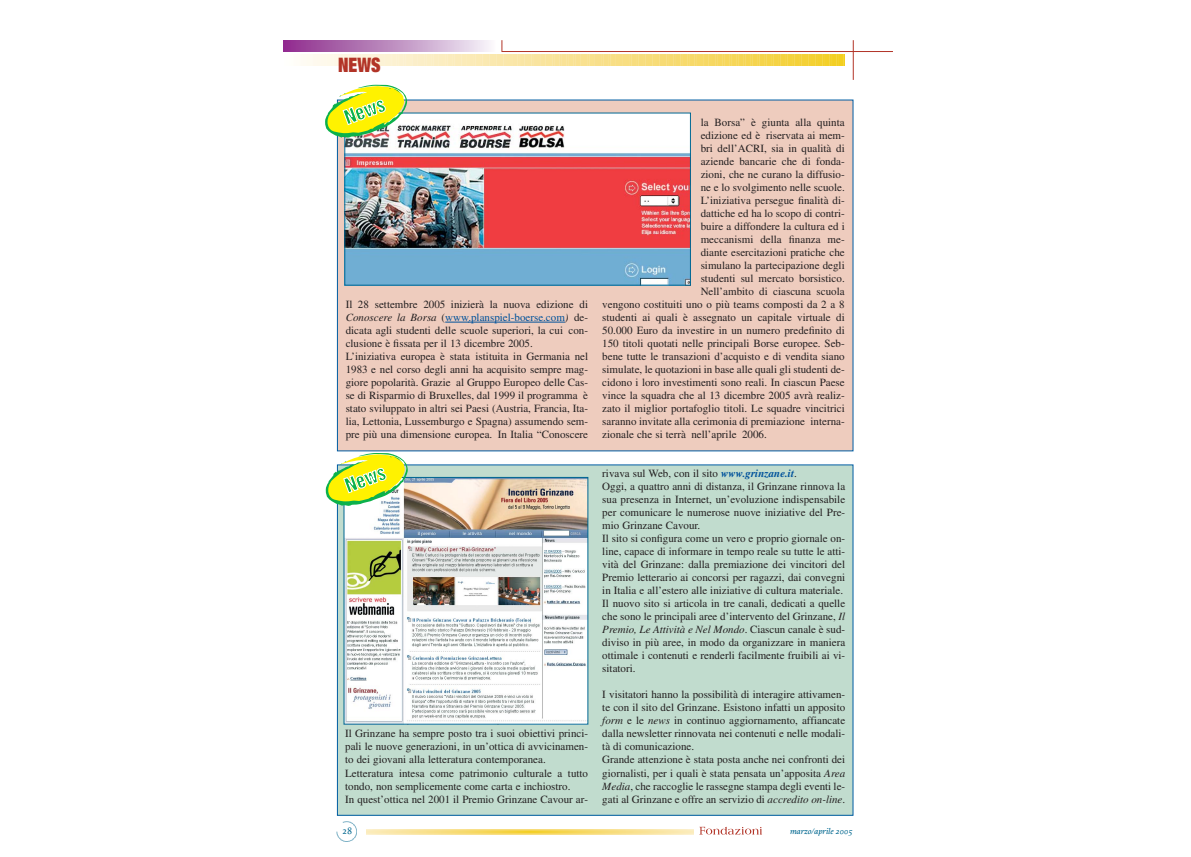
<style>
.page{position:relative;width:1191px;height:857px;background:#fff}
.page>*{position:absolute;margin:0;border:0;box-sizing:border-box;transform-origin:0 0}
.t1{font:900 expanded 20px "Helvetica Neue";color:#b23427;scale:.88 1}
.t2{font:11px/13px "Times";color:#231f20}
.t3{font:500 10px "Proforma";color:#00678f}
.t4{font:italic 500 8.5px "Proforma";color:#00678f}
.s1{font-style:italic}
.s2{color:#00529b}
.s3{font-weight:700;font-style:italic;color:#00529b}
</style>
<div class="page">
<div style="left:337px;top:464px;width:516px;height:350px;background:#c1dcce"></div>
<img style="left:346px;top:479px;width:240px;height:243px">
<svg style="left:367px;top:829px;width:326px;height:5px;background:#f7de83"></svg>
<svg style="left:336px;top:821px;width:21px;height:20px"></svg>
<svg style="left:699px;top:826px;width:63px;height:8px"></svg>
<hr style="left:501px;top:51px;width:392px;height:1px;background:#b23427">
<hr style="left:853px;top:40px;width:1px;height:40px;background:#b23427">
<svg style="left:283px;top:40px;width:562px;height:26px"></svg>
<div style="left:337px;top:100px;width:516px;height:350px;background:#eeccbe"></div>
<svg style="left:445px;top:321px;width:23px;height:1px"></svg>
<hr style="left:468px;top:321px;width:97px;height:1px;background:#00529b">
<svg style="left:326px;top:453px;width:82px;height:52px"></svg>
<img style="left:346px;top:115px;width:342px;height:168px">
<svg style="left:325px;top:85px;width:82px;height:52px"></svg>
<h1 class="t1" style="left:338px;top:58px;width:50px">NEWS</h1>
<p class="t2" style="left:346px;top:299px;width:244px">Il 28 settembre 2005 inizierà la nuova edizione di <span class="s1">Conoscere la Borsa</span> (<span class="s2">www.planspiel-boerse.com</span><span class="s1">)</span> de&shy;dicata agli studenti delle scuole superiori, la cui con&shy;clusione è fissata per il 13 dicembre 2005.<br>L’iniziativa europea è stata istituita in Germania nel 1983 e nel corso degli anni ha acquisito sempre mag&shy;giore popolarità. Grazie al Gruppo Europeo delle Cas&shy;se di Risparmio di Bruxelles, dal 1999 il programma è stato sviluppato in altri sei Paesi (Austria, Francia, Ita&shy;lia, Lettonia, Lussemburgo e Spagna) assumendo sem&shy;pre più una dimensione europea. In Italia “Conoscere</p>
<p class="t2" style="left:345px;top:728px;width:244px">Il Grinzane ha sempre posto tra i suoi obiettivi princi&shy;pali le nuove generazioni, in un’ottica di avvicinamen&shy;to dei giovani alla letteratura contemporanea.<br>Letteratura intesa come patrimonio culturale a tutto tondo, non semplicemente come carta e inchiostro.<br>In quest’ottica nel 2001 il Premio Grinzane Cavour ar-</p>
<p class="t2" style="left:700px;top:117px;width:146px">la Borsa” è giunta alla quinta</p>
<p class="t2" style="left:700px;top:130px;width:146px">edizione ed è riservata ai mem-</p>
<p class="t2" style="left:700px;top:143px;width:146px">bri dell’ACRI, sia in qualità di</p>
<p class="t2" style="left:700px;top:156px;width:146px">aziende bancarie che di fonda-</p>
<p class="t2" style="left:700px;top:169px;width:146px">zioni, che ne curano la diffusio-</p>
<p class="t2" style="left:700px;top:182px;width:146px">ne e lo svolgimento nelle scuole.</p>
<p class="t2" style="left:700px;top:195px;width:146px">L’iniziativa persegue finalità di-</p>
<p class="t2" style="left:700px;top:208px;width:146px">dattiche ed ha lo scopo di contri-</p>
<p class="t2" style="left:700px;top:221px;width:146px">buire a diffondere la cultura ed i</p>
<p class="t2" style="left:700px;top:234px;width:145px">meccanismi della finanza me-</p>
<p class="t2" style="left:700px;top:247px;width:146px">diante esercitazioni pratiche che</p>
<p class="t2" style="left:700px;top:260px;width:146px">simulano la partecipazione degli</p>
<p class="t2" style="left:700px;top:273px;width:146px">studenti sul mercato borsistico.</p>
<p class="t2" style="left:700px;top:286px;width:146px">Nell’ambito di ciascuna scuola</p>
<p class="t2" style="left:602px;top:299px;width:244px">vengono costituiti uno o più teams composti da 2 a 8</p>
<p class="t2" style="left:602px;top:312px;width:244px">studenti ai quali è assegnato un capitale virtuale di</p>
<p class="t2" style="left:602px;top:325px;width:244px">50.000 Euro da investire in un numero predefinito di</p>
<p class="t2" style="left:602px;top:338px;width:244px">150 titoli quotati nelle principali Borse europee. Seb-</p>
<p class="t2" style="left:602px;top:351px;width:244px">bene tutte le transazioni d’acquisto e di vendita siano</p>
<p class="t2" style="left:602px;top:364px;width:244px">simulate, le quotazioni in base alle quali gli studenti de-</p>
<p class="t2" style="left:602px;top:377px;width:244px">cidono i loro investimenti sono reali. In ciascun Paese</p>
<p class="t2" style="left:602px;top:390px;width:244px">vince la squadra che al 13 dicembre 2005 avrà realiz-</p>
<p class="t2" style="left:602px;top:403px;width:244px">zato il miglior portafoglio titoli. Le squadre vincitrici</p>
<p class="t2" style="left:602px;top:416px;width:244px">saranno invitate alla cerimonia di premiazione interna-</p>
<p class="t2" style="left:602px;top:429px;width:166px">zionale che si terrà nell’aprile 2006.</p>
<p class="t2" style="left:602px;top:468px;width:244px">rivava sul Web, con il sito <span class="s3">www.grinzane.it</span>.<br>Oggi, a quattro anni di distanza, il Grinzane rinnova la sua presenza in Internet, un’evoluzione indispensabile per comunicare le numerose nuove iniziative del Pre&shy;mio Grinzane Cavour.<br>Il sito si configura come un vero e proprio giornale on&shy;line, capace di informare in tempo reale su tutte le atti&shy;vità del Grinzane: dalla premiazione dei vincitori del Premio letterario ai concorsi per ragazzi, dai convegni in Italia e all’estero alle iniziative di cultura materiale.<br>Il nuovo sito si articola in tre canali, dedicati a quelle che sono le principali aree d’intervento del Grinzane, <span class="s1">Il Premio, Le Attività e Nel Mondo</span>. Ciascun canale è sud&shy;diviso in più aree, in modo da organizzare in maniera ottimale i contenuti e renderli facilmente fruibili ai vi&shy;sitatori.</p>
<p class="t2" style="left:602px;top:689px;width:244px">I visitatori hanno la possibilità di interagire attivamen&shy;te con il sito del Grinzane. Esistono infatti un apposito <span class="s1">form</span> e le <span class="s1">news</span> in continuo aggiornamento, affiancate dalla newsletter rinnovata nei contenuti e nelle modali&shy;tà di comunicazione.<br>Grande attenzione è stata posta anche nei confronti dei giornalisti, per i quali è stata pensata un’apposita <span class="s1">Area Media</span>, che raccoglie le rassegne stampa degli eventi le&shy;gati al Grinzane e offre an servizio di <span class="s1">accredito on-line</span>.</p>
<p class="t3" style="left:342px;top:826px;width:11px">28</p>
<p class="t4" style="left:789px;top:827px;width:64px">marzo/aprile 2005</p>
</div>
